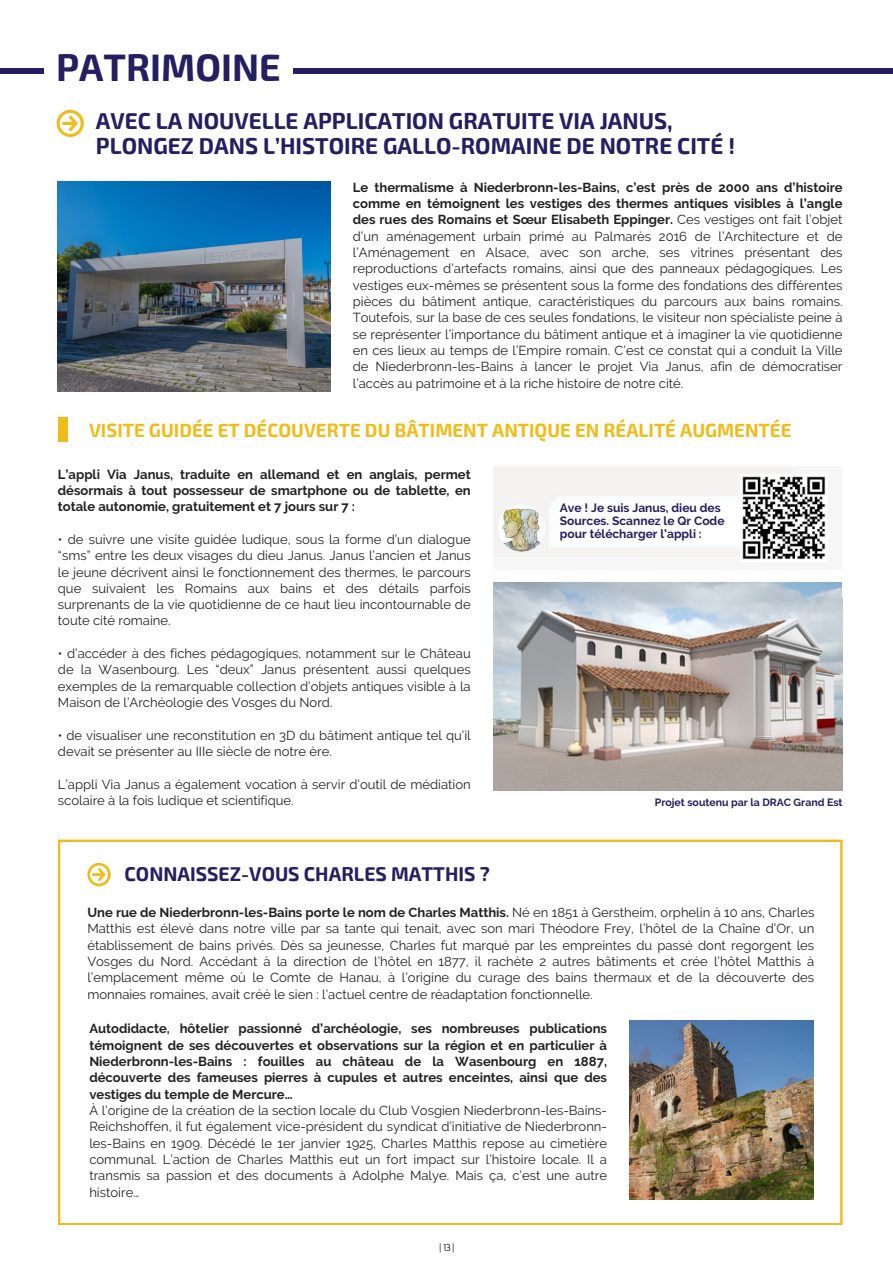
<style>
.page{position:relative;width:893px;height:1264px;background:#fff}
.page>*{position:absolute;margin:0;border:0;box-sizing:border-box;transform-origin:0 0}
.t1{font:700 37.5px "Exo 2";color:#251e60}
.t2{font:700 22.5px "Exo 2";color:#251e60}
.t3{font:700 19.5px "Exo 2";color:#251e60}
.t4{font:700 18.75px "Exo 2";color:#eebd1c}
.t5{font:13.05px/16.4px "Raleway";color:#222;text-align:justify}
.t6{font:700 13.05px/16.4px "Raleway";color:#222;text-align:justify}
.t7{font:700 12px/13px "Raleway";color:#251e60}
.t8{font:700 10.5px "Raleway";color:#251e60}
.t9{font:10.5px "Gidole";color:#222}
.s1{font-weight:700}
</style>
<div class="page">
<hr style="left:0;top:69px;width:892px;height:4px;background:#251e60">
<svg style="left:57px;top:110px;width:27px;height:27px"></svg>
<div style="left:58px;top:417px;width:10px;height:111px;background:#eebd1c"></div>
<div style="left:34px;top:442px;width:55px;height:102px;background:#fff"></div>
<img style="left:58px;top:181px;width:272px;height:211px">
<svg style="left:58px;top:839px;width:784px;height:386px"></svg>
<div style="left:44px;top:45px;width:249px;height:46px;background:#fff"></div>
<svg style="left:87px;top:862px;width:24px;height:24px"></svg>
<img style="left:629px;top:1020px;width:184px;height:179px">
<img style="left:493px;top:583px;width:349px;height:207px">
<img style="left:498px;top:504px;width:47px;height:47px;border-radius:50%">
<div style="left:493px;top:557px;width:343px;height:12px;background:#f5f6f5"></div>
<div style="left:793px;top:467px;width:49px;height:102px;background:#f5f6f5"></div>
<img style="left:742px;top:476px;width:83px;height:83px">
<p class="t1" style="left:56px;top:43px;width:226px">PATRIMOINE</p>
<p class="t2" style="left:96px;top:107px;width:578px">AVEC LA NOUVELLE APPLICATION GRATUITE VIA JANUS,</p>
<p class="t2" style="left:96px;top:131px;width:640px">PLONGEZ DANS L’HISTOIRE GALLO-ROMAINE DE NOTRE CITÉ !</p>
<p class="t5" style="left:353px;top:179px;width:491px"><span class="s1">Le thermalisme à Niederbronn-les-Bains, c’est près de 2000 ans d’histoire comme en témoignent les vestiges des thermes antiques visibles à l’angle des rues des Romains et Sœur Elisabeth Eppinger.</span> Ces vestiges ont fait l’objet d’un aménagement urbain primé au Palmarès 2016 de l’Architecture et de l’Aménagement en Alsace, avec son arche, ses vitrines présentant des reproductions d’artefacts romains, ainsi que des panneaux pédagogiques. Les vestiges eux-mêmes se présentent sous la forme des fondations des différentes pièces du bâtiment antique, caractéristiques du parcours aux bains romains.<br>Toutefois, sur la base de ces seules fondations, le visiteur non spécialiste peine à se représenter l’importance du bâtiment antique et à imaginer la vie quotidienne en ces lieux au temps de l’Empire romain. C’est ce constat qui a conduit la Ville de Niederbronn-les-Bains à lancer le projet Via Janus, afin de démocratiser l’accès au patrimoine et à la riche histoire de notre cité.</p>
<p class="t4" style="left:89px;top:418px;width:703px">VISITE GUIDÉE ET DÉCOUVERTE DU BÂTIMENT ANTIQUE EN RÉALITÉ AUGMENTÉE</p>
<p class="t6" style="left:58px;top:466px;width:414px">L’appli Via Janus, traduite en allemand et en anglais, permet désormais à tout possesseur de smartphone ou de tablette, en totale autonomie, gratuitement et 7 jours sur 7 :</p>
<p class="t5" style="left:58px;top:531px;width:414px">• de suivre une visite guidée ludique, sous la forme d’un dialogue “sms” entre les deux visages du dieu Janus. Janus l’ancien et Janus le jeune décrivent ainsi le fonctionnement des thermes, le parcours que suivaient les Romains aux bains et des détails parfois surprenants de la vie quotidienne de ce haut lieu incontournable de toute cité romaine.</p>
<p class="t5" style="left:58px;top:645px;width:414px">• d’accéder à des fiches pédagogiques, notamment sur le Château de la Wasenbourg. Les “deux” Janus présentent aussi quelques exemples de la remarquable collection d’objets antiques visible à la Maison de l’Archéologie des Vosges du Nord.</p>
<p class="t5" style="left:58px;top:727px;width:414px">• de visualiser une reconstitution en 3D du bâtiment antique tel qu’il devait se présenter au IIIe siècle de notre ère.</p>
<p class="t5" style="left:58px;top:776px;width:414px">L’appli Via Janus a également vocation à servir d’outil de médiation scolaire à la fois ludique et scientifique.</p>
<p class="t3" style="left:124px;top:861px;width:367px">CONNAISSEZ-VOUS CHARLES MATTHIS ?</p>
<p class="t7" style="left:560px;top:501px;width:166px">Ave ! Je suis Janus, dieu des<br>Sources. Scannez le Qr Code pour télécharger l’appli :</p>
<p class="t8" style="left:654px;top:796px;width:189px">Projet soutenu par la DRAC Grand Est</p>
<p class="t5" style="left:87px;top:904px;width:728px"><span class="s1">Une rue de Niederbronn-les-Bains porte le nom de Charles Matthis.</span> Né en 1851 à Gerstheim, orphelin à 10 ans, Charles Matthis est élevé dans notre ville par sa tante qui tenait, avec son mari Théodore Frey, l’hôtel de la Chaîne d’Or, un établissement de bains privés. Dès sa jeunesse, Charles fut marqué par les empreintes du passé dont regorgent les Vosges du Nord. Accédant à la direction de l’hôtel en 1877, il rachète 2 autres bâtiments et crée l’hôtel Matthis à l’emplacement même où le Comte de Hanau, à l’origine du curage des bains thermaux et de la découverte des monnaies romaines, avait créé le sien : l’actuel centre de réadaptation fonctionnelle.</p>
<p class="t6" style="left:89px;top:1020px;width:519px">Autodidacte, hôtelier passionné d’archéologie, ses nombreuses publications témoignent de ses découvertes et observations sur la région et en particulier à Niederbronn-les-Bains : fouilles au château de la Wasenbourg en 1887, découverte des fameuses pierres à cupules et autres enceintes, ainsi que des vestiges du temple de Mercure…</p>
<p class="t5" style="left:89px;top:1102px;width:519px">À l’origine de la création de la section locale du Club Vosgien Niederbronn-les-Bains-Reichshoffen, il fut également vice-président du syndicat d’initiative de Niederbronn&shy;les-Bains en 1909. Décédé le 1er janvier 1925, Charles Matthis repose au cimetière communal. L’action de Charles Matthis eut un fort impact sur l’histoire locale. Il a transmis sa passion et des documents à Adolphe Malye. Mais ça, c’est une autre histoire…</p>
<p class="t9" style="left:439px;top:1241px;width:17px">|13|</p>
</div>
